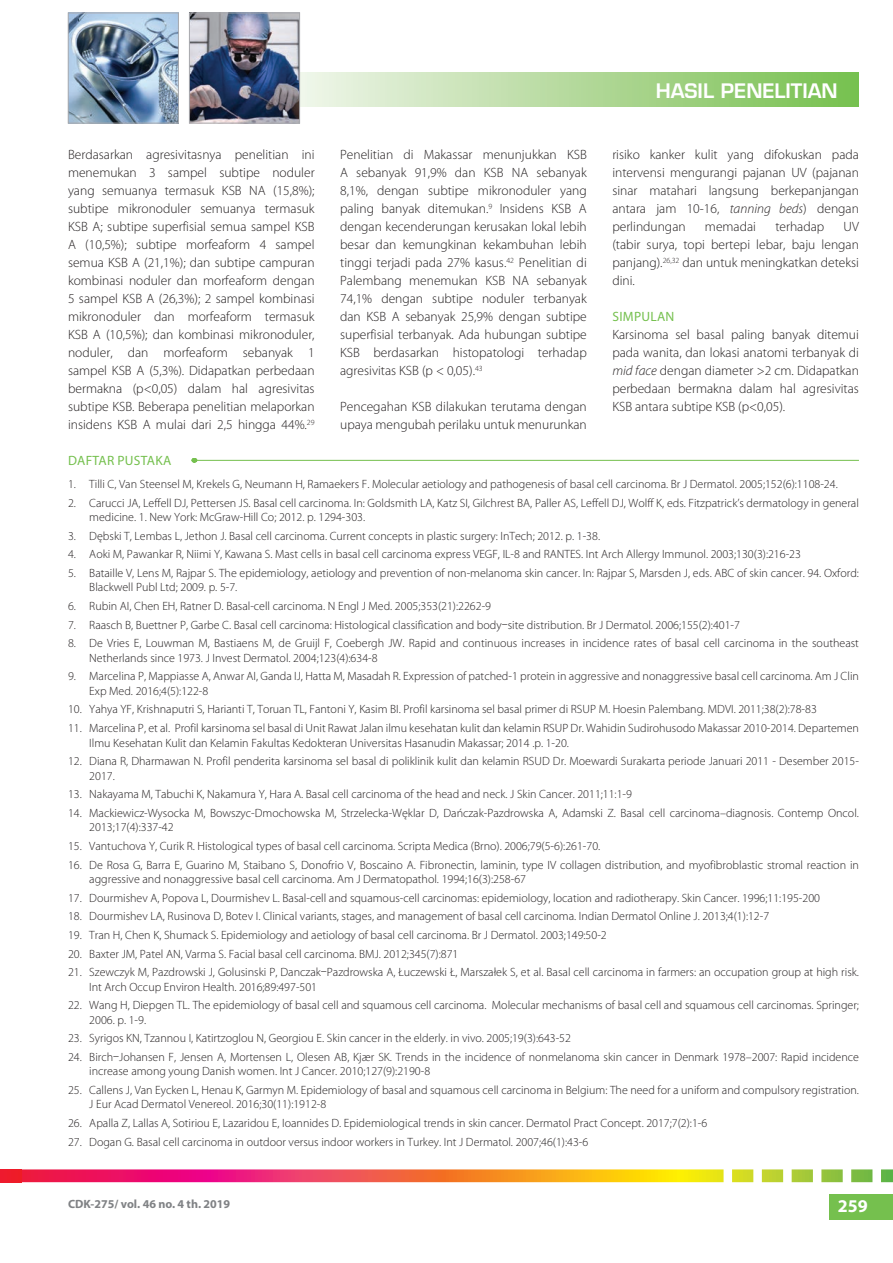
<style>
.page{position:relative;width:893px;height:1263px;background:#fff}
.page>*{position:absolute;margin:0;border:0;box-sizing:border-box;transform-origin:0 0}
.t1{font:600 19.5px "Eurostile LT Std";color:#fff}
.t2{font:700 18px "Myriad Pro";color:#fff}
.t3{font:300 13.5px/18px "Myriad Pro";color:#231f20;text-align:justify}
.t4{font:13.5px "Myriad Pro";letter-spacing:.02em;color:#75c04e}
.t5{font:300 12px/14.4px "Myriad Pro";color:#231f20}
.t6{font:700 12px "Myriad Pro";color:#808285}
.s1{font-style:italic}
.s2{font-family:"MS Mincho";font-weight:400}
</style>
<div class="page">
<div style="left:241px;top:72px;width:618px;height:35px;background:linear-gradient(to right,#fcfaf9,#77bf4e)"></div>
<img style="left:70px;top:15px;width:107px;height:106px">
<div style="left:68px;top:13px;width:111px;height:110px;border:1px solid #a8a9ad"></div>
<img style="left:191px;top:15px;width:107px;height:106px">
<div style="left:189px;top:13px;width:111px;height:110px;border:1px solid #a8a9ad"></div>
<div style="left:829px;top:1194px;width:64px;height:26px;background:#75c04e"></div>
<svg style="left:21px;top:1169px;width:872px;height:13px"></svg>
<div style="left:0;top:1169px;width:21px;height:13px;background:#ee1b2b"></div>
<hr style="left:191px;top:460px;width:668px;height:1px;background:#75c04e">
<p class="t3" style="left:68px;top:146px;width:248px">Berdasarkan agresivitasnya penelitian ini menemukan 3 sampel subtipe noduler yang semuanya termasuk KSB NA (15,8%); subtipe mikronoduler semuanya termasuk KSB A; subtipe superfisial semua sampel KSB A (10,5%); subtipe morfeaform 4 sampel semua KSB A (21,1%); dan subtipe campuran kombinasi noduler dan morfeaform dengan 5 sampel KSB A (26,3%); 2 sampel kombinasi mikronoduler dan morfeaform termasuk KSB A (10,5%); dan kombinasi mikronoduler, noduler, dan morfeaform sebanyak 1 sampel KSB A (5,3%). Didapatkan perbedaan bermakna (p&lt;0,05) dalam hal agresivitas subtipe KSB. Beberapa penelitian melaporkan insidens KSB A mulai dari 2,5 hingga 44%.<sup>29</sup></p>
<p class="t3" style="left:340px;top:146px;width:248px">Penelitian di Makassar menunjukkan KSB A sebanyak 91,9% dan KSB NA sebanyak 8,1%, dengan subtipe mikronoduler yang paling banyak ditemukan.<sup>9</sup> Insidens KSB A dengan kecenderungan kerusakan lokal lebih besar dan kemungkinan kekambuhan lebih tinggi terjadi pada 27% kasus.<sup>42</sup> Penelitian di Palembang menemukan KSB NA sebanyak 74,1% dengan subtipe noduler terbanyak dan KSB A sebanyak 25,9% dengan subtipe superfisial terbanyak. Ada hubungan subtipe KSB berdasarkan histopatologi terhadap agresivitas KSB (p &lt; 0,05).<sup>43</sup></p>
<p class="t3" style="left:340px;top:398px;width:248px">Pencegahan KSB dilakukan terutama dengan upaya mengubah perilaku untuk menurunkan</p>
<h1 class="t1" style="left:656px;top:79px;width:184px">HASIL PENELITIAN</h1>
<p class="t3" style="left:612px;top:146px;width:248px">risiko kanker kulit yang difokuskan pada intervensi mengurangi pajanan UV (pajanan sinar matahari langsung berkepanjangan antara jam 10-16, <span class="s1">tanning beds</span>) dengan perlindungan</p>
<p class="t3" style="left:705px;top:218px;width:53px">memadai</p>
<p class="t3" style="left:775px;top:218px;width:50px">terhadap</p>
<p class="t3" style="left:612px;top:218px;width:248px;text-indent:231px">UV (tabir surya, topi bertepi lebar, baju lengan panjang).<sup>26,32</sup> dan untuk meningkatkan deteksi dini.</p>
<p class="t4" style="left:612px;top:308px;width:64px">SIMPULAN</p>
<p class="t3" style="left:612px;top:326px;width:248px">Karsinoma sel basal paling banyak ditemui pada wanita, dan lokasi anatomi terbanyak di <span class="s1">mid face</span> dengan diameter &gt;2 cm. Didapatkan perbedaan bermakna dalam hal agresivitas KSB antara subtipe KSB (p&lt;0,05).</p>
<p class="t4" style="left:68px;top:452px;width:105px">DAFTAR PUSTAKA</p>
<p class="t5" style="left:68px;top:477px;width:771px">1. Tilli C, Van Steensel M, Krekels G, Neumann H, Ramaekers F. Molecular aetiology and pathogenesis of basal cell carcinoma. Br J Dermatol. 2005;152(6):1108-24.</p>
<p class="t5" style="left:89px;top:496px;width:771px;text-indent:-21px">2. Carucci JA, Leffell DJ, Pettersen JS. Basal cell carcinoma. In: Goldsmith LA, Katz SI, Gilchrest BA, Paller AS, Leffell DJ, Wolff K, eds. Fitzpatrick’s dermatology in general medicine. 1. New York: McGraw-Hill Co; 2012. p. 1294-303.</p>
<p class="t5" style="left:68px;top:529px;width:533px">3. Dębski T, Lembas L, Jethon J. Basal cell carcinoma. Current concepts in plastic surgery: InTech; 2012. p. 1-38.</p>
<p class="t5" style="left:68px;top:547px;width:734px">4. Aoki M, Pawankar R, Niimi Y, Kawana S. Mast cells in basal cell carcinoma express VEGF, IL-8 and RANTES. Int Arch Allergy Immunol. 2003;130(3):216-23</p>
<p class="t5" style="left:89px;top:566px;width:771px;text-indent:-21px">5. Bataille V, Lens M, Rajpar S. The epidemiology, aetiology and prevention of non-melanoma skin cancer. In: Rajpar S, Marsden J, eds. ABC of skin cancer. 94. Oxford:<br>Blackwell Publ Ltd; 2009. p. 5-7.</p>
<p class="t5" style="left:68px;top:599px;width:425px">6. Rubin AI, Chen EH, Ratner D. Basal-cell carcinoma. N Engl J Med. 2005;353(21):2262-9</p>
<p class="t5" style="left:68px;top:618px;width:673px">7. Raasch B, Buettner P, Garbe C. Basal cell carcinoma: Histological classification and body<span class="s2">-</span>site distribution. Br J Dermatol. 2006;155(2):401-7</p>
<p class="t5" style="left:89px;top:636px;width:771px;text-indent:-21px">8. De Vries E, Louwman M, Bastiaens M, de Gruijl F, Coebergh JW. Rapid and continuous increases in incidence rates of basal cell carcinoma in the southeast<br>Netherlands since 1973. J Invest Dermatol. 2004;123(4):634-8</p>
<p class="t5" style="left:89px;top:669px;width:771px;text-indent:-21px">9. Marcelina P, Mappiasse A, Anwar AI, Ganda IJ, Hatta M, Masadah R. Expression of patched-1 protein in aggressive and nonaggressive basal cell carcinoma. Am J Clin<br>Exp Med. 2016;4(5):122-8</p>
<p class="t5" style="left:68px;top:702px;width:750px">10. Yahya YF, Krishnaputri S, Harianti T, Toruan TL, Fantoni Y, Kasim BI. Profil karsinoma sel basal primer di RSUP M. Hoesin Palembang. MDVI. 2011;38(2):78-83</p>
<p class="t5" style="left:89px;top:721px;width:771px;text-indent:-21px">11. Marcelina P, et al. Profil karsinoma sel basal di Unit Rawat Jalan ilmu kesehatan kulit dan kelamin RSUP Dr. Wahidin Sudirohusodo Makassar 2010-2014. Departemen<br>Ilmu Kesehatan Kulit dan Kelamin Fakultas Kedokteran Universitas Hasanudin Makassar; 2014 .p. 1-20.</p>
<p class="t5" style="left:89px;top:754px;width:771px;text-indent:-21px">12. Diana R, Dharmawan N. Profil penderita karsinoma sel basal di poliklinik kulit dan kelamin RSUD Dr. Moewardi Surakarta periode Januari 2011 - Desember 2015-<br>2017.</p>
<p class="t5" style="left:68px;top:787px;width:565px">13. Nakayama M, Tabuchi K, Nakamura Y, Hara A. Basal cell carcinoma of the head and neck. J Skin Cancer. 2011;11:1-9</p>
<p class="t5" style="left:89px;top:806px;width:771px;text-indent:-21px">14. Mackiewicz-Wysocka M, Bowszyc-Dmochowska M, Strzelecka-Węklar D, Dańczak-Pazdrowska A, Adamski Z. Basal cell carcinoma–diagnosis. Contemp Oncol.<br>2013;17(4):337-42</p>
<p class="t5" style="left:68px;top:839px;width:534px">15. Vantuchova Y, Curik R. Histological types of basal cell carcinoma. Scripta Medica (Brno). 2006;79(5-6):261-70.</p>
<p class="t5" style="left:89px;top:857px;width:771px;text-indent:-21px">16. De Rosa G, Barra E, Guarino M, Staibano S, Donofrio V, Boscaino A. Fibronectin, laminin, type IV collagen distribution, and myofibroblastic stromal reaction in aggressive and nonaggressive basal cell carcinoma. Am J Dermatopathol. 1994;16(3):258-67</p>
<p class="t5" style="left:68px;top:890px;width:753px">17. Dourmishev A, Popova L, Dourmishev L. Basal-cell and squamous-cell carcinomas: epidemiology, location and radiotherapy. Skin Cancer. 1996;11:195-200</p>
<p class="t5" style="left:68px;top:909px;width:703px">18. Dourmishev LA, Rusinova D, Botev I. Clinical variants, stages, and management of basal cell carcinoma. Indian Dermatol Online J. 2013;4(1):12-7</p>
<p class="t5" style="left:68px;top:928px;width:540px">19. Tran H, Chen K, Shumack S. Epidemiology and aetiology of basal cell carcinoma. Br J Dermatol. 2003;149:50-2</p>
<p class="t5" style="left:68px;top:946px;width:392px">20. Baxter JM, Patel AN, Varma S. Facial basal cell carcinoma. BMJ. 2012;345(7):871</p>
<p class="t5" style="left:89px;top:965px;width:771px;text-indent:-21px">21. Szewczyk M, Pazdrowski J, Golusinski P, Danczak<span class="s2">-</span>Pazdrowska A, Łuczewski Ł, Marszałek S, et al. Basal cell carcinoma in farmers: an occupation group at high risk.<br>Int Arch Occup Environ Health. 2016;89:497-501</p>
<p class="t5" style="left:89px;top:998px;width:771px;text-indent:-21px">22. Wang H, Diepgen TL. The epidemiology of basal cell and squamous cell carcinoma. Molecular mechanisms of basal cell and squamous cell carcinomas. Springer;<br>2006. p. 1-9.</p>
<p class="t5" style="left:68px;top:1031px;width:504px">23. Syrigos KN, Tzannou I, Katirtzoglou N, Georgiou E. Skin cancer in the elderly. in vivo. 2005;19(3):643-52</p>
<p class="t5" style="left:89px;top:1050px;width:771px;text-indent:-21px">24. Birch<span class="s2">-</span>Johansen F, Jensen A, Mortensen L, Olesen AB, Kjær SK. Trends in the incidence of nonmelanoma skin cancer in Denmark 1978–2007: Rapid incidence increase among young Danish women. Int J Cancer. 2010;127(9):2190-8</p>
<p class="t5" style="left:89px;top:1083px;width:771px;text-indent:-21px">25. Callens J, Van Eycken L, Henau K, Garmyn M. Epidemiology of basal and squamous cell carcinoma in Belgium: The need for a uniform and compulsory registration.<br>J Eur Acad Dermatol Venereol. 2016;30(11):1912-8</p>
<p class="t5" style="left:68px;top:1116px;width:641px">26. Apalla Z, Lallas A, Sotiriou E, Lazaridou E, Ioannides D. Epidemiological trends in skin cancer. Dermatol Pract Concept. 2017;7(2):1-6</p>
<p class="t5" style="left:68px;top:1135px;width:522px">27. Dogan G. Basal cell carcinoma in outdoor versus indoor workers in Turkey. Int J Dermatol. 2007;46(1):43-6</p>
<p class="t6" style="left:68px;top:1196px;width:164px">CDK-275/ vol. 46 no. 4 th. 2019</p>
<h2 class="t2" style="left:838px;top:1194px;width:31px">259</h2>
</div>
